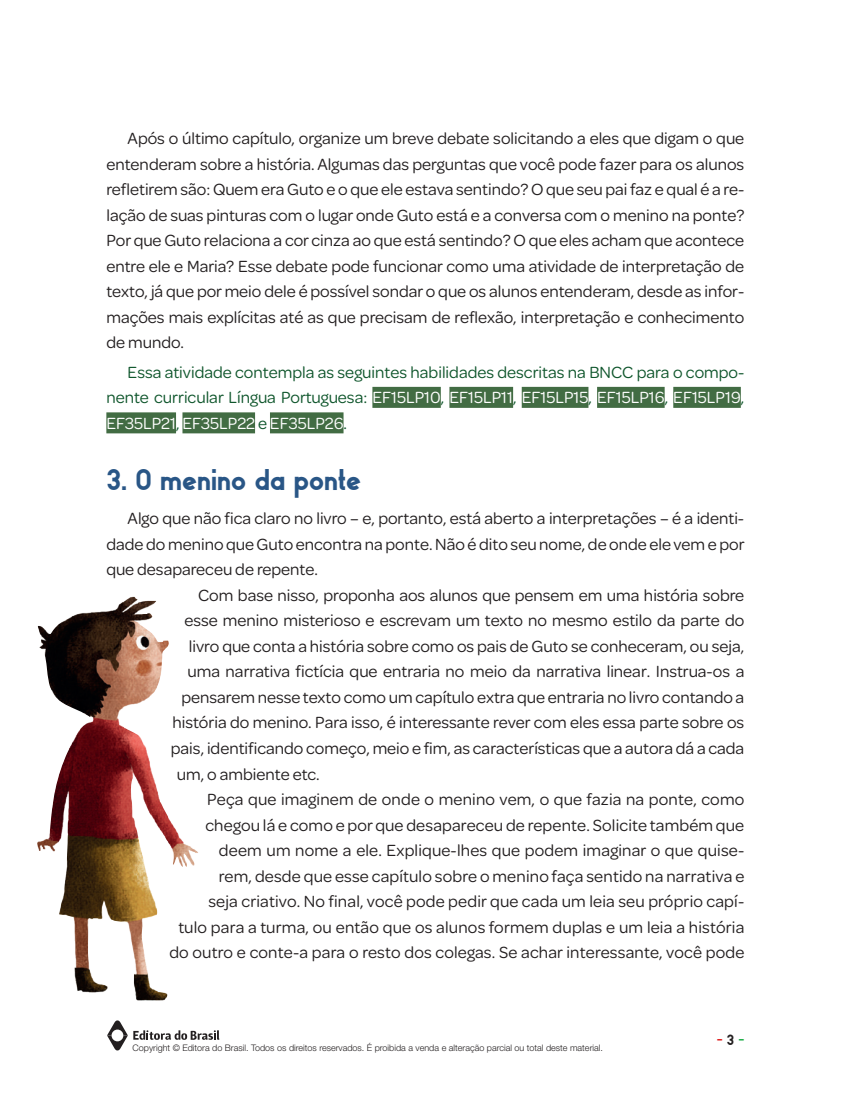
<style>
.page{position:relative;width:851px;height:1106px;background:#fff}
.page>*{position:absolute;margin:0;border:0;box-sizing:border-box;transform-origin:0 0}
.t1{font:30px "Gilbert Bold Preview 5";color:#295686}
.t2{font:17.25px/25.5px "Omnes";color:#231f20;text-align:justify}
.t3{font:17.25px/25.5px "Omnes";color:#0f562c;text-align:justify}
.t4{font:15px "Gilbert Bold Preview 5";color:#e02525}
.t5{font:300 9px "Helvetica Neue";color:#231f20}
.s1{color:#fff}
.s2{color:#231f20}
.s3{color:#21af4b}
</style>
<div class="page">
<svg style="left:107px;top:1020px;width:112px;height:30px"></svg>
<div style="left:372px;top:387px;width:68px;height:21px;background:#426c43"></div>
<div style="left:449px;top:387px;width:64px;height:21px;background:#426c43"></div>
<div style="left:521px;top:387px;width:67px;height:21px;background:#426c43"></div>
<div style="left:597px;top:387px;width:67px;height:21px;background:#426c43"></div>
<div style="left:673px;top:387px;width:67px;height:21px;background:#426c43"></div>
<div style="left:106px;top:412px;width:70px;height:21px;background:#426c43"></div>
<div style="left:182px;top:412px;width:73px;height:21px;background:#426c43"></div>
<div style="left:270px;top:412px;width:73px;height:21px;background:#426c43"></div>
<img style="left:37px;top:597px;width:161px;height:403px">
<p class="t2" style="left:106px;top:124px;width:639px;text-indent:21px">Após o último capítulo, organize um breve debate solicitando a eles que digam o que entenderam sobre a história. Algumas das perguntas que você pode fazer para os alunos refletirem são: Quem era Guto e o que ele estava sentindo? O que seu pai faz e qual é a re&shy;lação de suas pinturas com o lugar onde Guto está e a conversa com o menino na ponte?<br>Por que Guto relaciona a cor cinza ao que está sentindo? O que eles acham que acontece entre ele e Maria? Esse debate pode funcionar como uma atividade de interpretação de texto, já que por meio dele é possível sondar o que os alunos entenderam, desde as infor&shy;mações mais explícitas até as que precisam de reflexão, interpretação e conhecimento de mundo.</p>
<p class="t3" style="left:106px;top:358px;width:639px;text-indent:21px">Essa atividade contempla as seguintes habilidades descritas na BNCC para o compo&shy;nente curricular Língua Portuguesa: <span class="s1">EF15LP10</span>, <span class="s1">EF15LP11</span>, <span class="s1">EF15LP15</span>, <span class="s1">EF15LP16</span>, <span class="s1">EF15LP19</span>, <span class="s1">EF35LP21</span>, <span class="s1">EF35LP22</span> e <span class="s1">EF35LP26</span>.</p>
<h1 class="t1" style="left:106px;top:460px;width:256px">3. O menino da ponte</h1>
<p class="t2" style="left:128px;top:505px;width:618px">Algo que não fica claro no livro – e, portanto, está aberto a interpretações – é a identi-</p>
<p class="t2" style="left:106px;top:530px;width:639px">dade do menino que Guto encontra na ponte. Não é dito seu nome, de onde ele vem e por</p>
<p class="t2" style="left:106px;top:556px;width:213px">que desapareceu de repente.</p>
<p class="t2" style="left:198px;top:581px;width:547px">Com base nisso, proponha aos alunos que pensem em uma história sobre</p>
<p class="t2" style="left:184px;top:607px;width:561px">esse menino misterioso e escrevam um texto no mesmo estilo da parte do</p>
<p class="t2" style="left:189px;top:632px;width:556px">livro que conta a história sobre como os pais de Guto se conheceram, ou seja,</p>
<p class="t2" style="left:187px;top:658px;width:558px">uma narrativa fictícia que entraria no meio da narrativa linear. Instrua-os a</p>
<p class="t2" style="left:181px;top:683px;width:564px">pensarem nesse texto como um capítulo extra que entraria no livro contando a</p>
<p class="t2" style="left:172px;top:709px;width:573px">história do menino. Para isso, é interessante rever com eles essa parte sobre os</p>
<p class="t2" style="left:171px;top:734px;width:575px">pais, identificando começo, meio e fim, as características que a autora dá a cada</p>
<p class="t2" style="left:177px;top:760px;width:144px">um, o ambiente etc.</p>
<p class="t2" style="left:207px;top:785px;width:538px">Peça que imaginem de onde o menino vem, o que fazia na ponte, como</p>
<p class="t2" style="left:205px;top:811px;width:540px">chegou lá e como e por que desapareceu de repente. Solicite também que</p>
<p class="t2" style="left:219px;top:836px;width:527px">deem um nome a ele. Explique-lhes que podem imaginar o que quise-</p>
<p class="t2" style="left:219px;top:862px;width:527px">rem, desde que esse capítulo sobre o menino faça sentido na narrativa e</p>
<p class="t2" style="left:208px;top:887px;width:537px">seja criativo. No final, você pode pedir que cada um leia seu próprio capí-</p>
<p class="t2" style="left:178px;top:913px;width:567px">tulo para a turma, ou então que os alunos formem duplas e um leia a história</p>
<p class="t2" style="left:169px;top:938px;width:576px">do outro e conte-a para o resto dos colegas. Se achar interessante, você pode</p>
<p class="t5" style="left:132px;top:1042px;width:472px">Copyright © Editora do Brasil. Todos os direitos reservados. É proibida a venda e alteração parcial ou total deste material.</p>
<p class="t4" style="left:716px;top:1029px;width:29px">- <span class="s2">3</span> <span class="s3">-</span></p>
</div>
